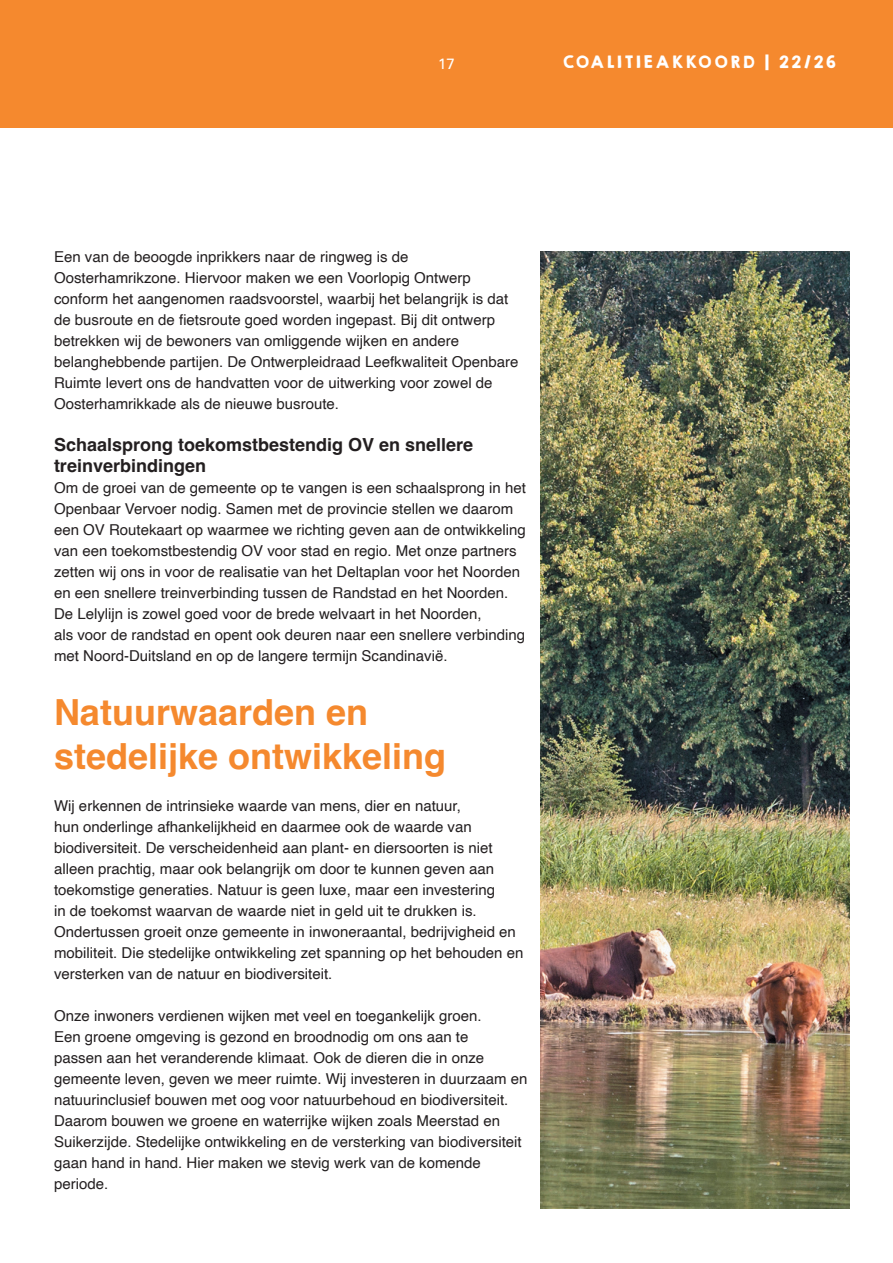
<style>
.page{position:relative;width:893px;height:1263px;background:#fff}
.page>*{position:absolute;margin:0;border:0;box-sizing:border-box;transform-origin:0 0}
.t1{font:700 36px/43.2px "Helvetica";color:#f5892e}
.t2{font:700 18px/21px "Helvetica";color:#231f20}
.t3{font:15.15px "KG Second Chances Solid";letter-spacing:.21em;color:#fff}
.t4{font:15px/21px "Helvetica";color:#231f20}
.t5{font:15px "Univers";color:#fff}
</style>
<div class="page">
<div style="left:0;top:0;width:893px;height:128px;background:#f5892e"></div>
<hr style="left:765px;top:54px;width:3px;height:16px;background:#fff">
<img style="left:541px;top:252px;width:309px;height:956px">
<p class="t5" style="left:438px;top:54px;width:18px">17</p>
<p class="t3" style="left:563px;top:53px;width:193px">COALITIEAKKOORD</p>
<p class="t3" style="left:779px;top:53px;width:58px">22/26</p>
<p class="t4" style="left:54px;top:247px;width:466px">Een van de beoogde inprikkers naar de ringweg is de Oosterhamrikzone. Hiervoor maken we een Voorlopig Ontwerp conform het aangenomen raadsvoorstel, waarbij het belangrijk is dat de busroute en de fietsroute goed worden ingepast. Bij dit ontwerp betrekken wij de bewoners van omliggende wijken en andere belanghebbende partijen. De Ontwerpleidraad Leefkwaliteit Openbare Ruimte levert ons de handvatten voor de uitwerking voor zowel de Oosterhamrikkade als de nieuwe busroute.</p>
<p class="t2" style="left:54px;top:436px;width:421px">Schaalsprong toekomstbestendig OV en snellere treinverbindingen</p>
<p class="t4" style="left:54px;top:478px;width:473px">Om de groei van de gemeente op te vangen is een schaalsprong in het Openbaar Vervoer nodig. Samen met de provincie stellen we daarom een OV Routekaart op waarmee we richting geven aan de ontwikkeling van een toekomstbestendig OV voor stad en regio. Met onze partners zetten wij ons in voor de realisatie van het Deltaplan voor het Noorden en een snellere treinverbinding tussen de Randstad en het Noorden.<br>De Lelylijn is zowel goed voor de brede welvaart in het Noorden,<br>als voor de randstad en opent ook deuren naar een snellere verbinding met Noord-Duitsland en op de langere termijn Scandinavië.</p>
<h1 class="t1" style="left:54px;top:695px;width:394px">Natuurwaarden en stedelijke ontwikkeling</h1>
<p class="t4" style="left:54px;top:795px;width:471px">Wij erkennen de intrinsieke waarde van mens, dier en natuur,<br>hun onderlinge afhankelijkheid en daarmee ook de waarde van biodiversiteit. De verscheidenheid aan plant- en diersoorten is niet alleen prachtig, maar ook belangrijk om door te kunnen geven aan toekomstige generaties. Natuur is geen luxe, maar een investering<br>in de toekomst waarvan de waarde niet in geld uit te drukken is.<br>Ondertussen groeit onze gemeente in inwoneraantal, bedrijvigheid en mobiliteit. Die stedelijke ontwikkeling zet spanning op het behouden en versterken van de natuur en biodiversiteit.</p>
<p class="t4" style="left:54px;top:1005px;width:475px">Onze inwoners verdienen wijken met veel en toegankelijk groen.<br>Een groene omgeving is gezond en broodnodig om ons aan te<br>passen aan het veranderende klimaat. Ook de dieren die in onze gemeente leven, geven we meer ruimte. Wij investeren in duurzaam en natuurinclusief bouwen met oog voor natuurbehoud en biodiversiteit.<br>Daarom bouwen we groene en waterrijke wijken zoals Meerstad en Suikerzijde. Stedelijke ontwikkeling en de versterking van biodiversiteit gaan hand in hand. Hier maken we stevig werk van de komende periode.</p>
</div>
